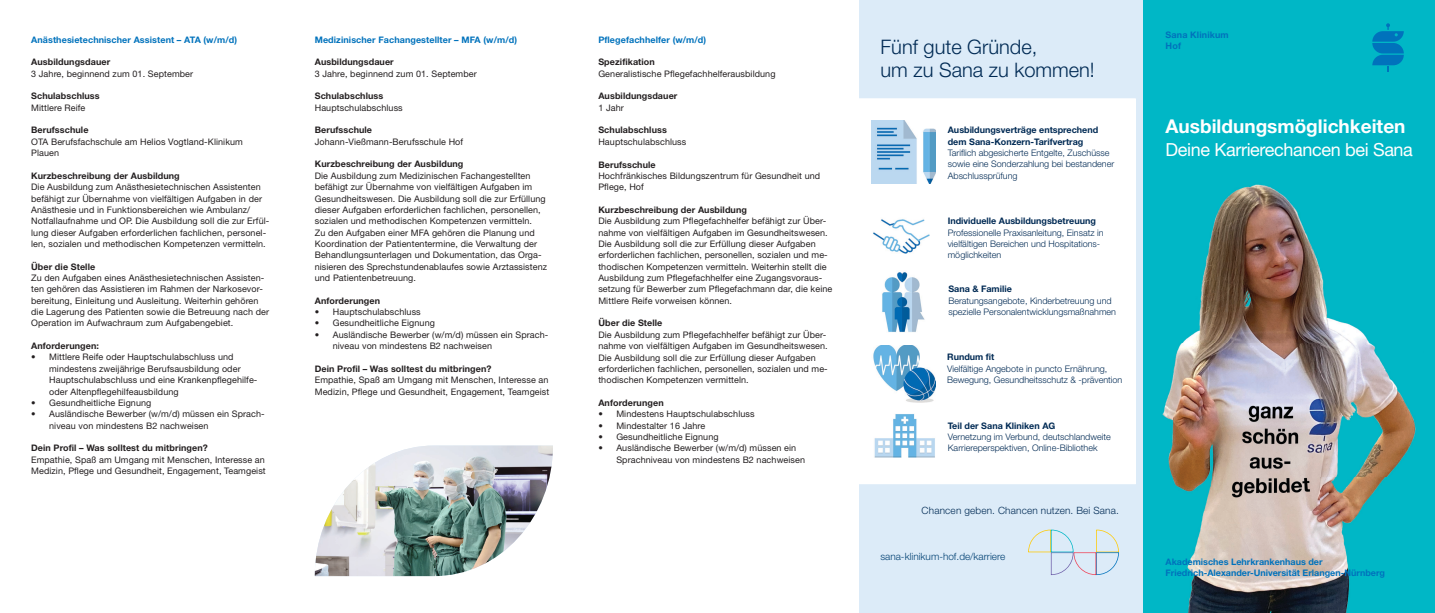
<style>
.page{position:relative;width:1435px;height:613px;background:#fff}
.page>*{position:absolute;margin:0;border:0;box-sizing:border-box;transform-origin:0 0}
.t1{font:300 20px/22.7px "Helvetica Neue LT Pro";color:#002a54}
.t2{font:700 19px "Helvetica Neue LT Pro";color:#fff}
.t3{font:18px "Helvetica Neue LT Pro";letter-spacing:-.02em;color:#fff}
.t4{font:300 10px "Helvetica Neue LT Pro";letter-spacing:.02em;color:#002a54}
.t5{font:300 10px "Helvetica Neue LT Pro";color:#004072}
.t6{font:9px/11.3px "Helvetica Neue LT Pro";letter-spacing:.01em;color:#231f20}
.t7{font:300 9px/11.3px "Helvetica Neue LT Pro";color:#002a54}
.t8{font:700 9px "Helvetica Neue LT Pro";letter-spacing:.01em;color:#231f20}
.t9{font:700 9px/11.3px "Helvetica Neue LT Pro";letter-spacing:.01em;color:#0072bc}
.t10{font:700 9px/11.3px "Helvetica Neue LT Pro";color:#002a54}
</style>
<div class="page">
<div style="left:1142px;top:0;width:292px;height:612px;background:#00b7c6"></div>
<svg style="left:1372px;top:23px;width:31px;height:49px"></svg>
<img style="left:1162px;top:184px;width:254px;height:428px">
<img style="left:315px;top:445px;width:238px;height:130px">
<div style="left:859px;top:0;width:283px;height:612px;background:#dcebf8"></div>
<div style="left:859px;top:98px;width:276px;height:386px;background:#fff"></div>
<img style="left:871px;top:121px;width:64px;height:63px">
<img style="left:871px;top:270px;width:64px;height:62px">
<img style="left:871px;top:345px;width:64px;height:58px">
<img style="left:871px;top:403px;width:64px;height:63px">
<img style="left:870px;top:202px;width:65px;height:64px">
<svg style="left:1028px;top:529px;width:90px;height:45px"></svg>
<p class="t9" style="left:31px;top:33px;width:207px">Anästhesietechnischer Assistent – ATA (w/m/d)</p>
<p class="t8" style="left:31px;top:56px;width:81px">Ausbildungsdauer</p>
<p class="t6" style="left:31px;top:67px;width:163px">3 Jahre, beginnend zum 01. September</p>
<p class="t8" style="left:31px;top:90px;width:70px">Schulabschluss</p>
<p class="t6" style="left:31px;top:101px;width:56px">Mittlere Reife</p>
<p class="t8" style="left:31px;top:124px;width:59px">Berufsschule</p>
<p class="t6" style="left:31px;top:136px;width:213px">OTA Berufsfachschule am Helios Vogtland-Klinikum<br>Plauen</p>
<p class="t8" style="left:31px;top:170px;width:150px">Kurzbeschreibung der Ausbildung</p>
<p class="t6" style="left:31px;top:181px;width:240px">Die Ausbildung zum Anästhesietechnischen Assistenten befähigt zur Übernahme von vielfältigen Aufgaben in der Anästhesie und in Funktionsbereichen wie Ambulanz/ Notfallaufnahme und OP. Die Ausbildung soll die zur Erfül&shy;lung dieser Aufgaben erforderlichen fachlichen, personel&shy;len, sozialen und methodischen Kompetenzen vermitteln.</p>
<p class="t8" style="left:31px;top:261px;width:66px">Über die Stelle</p>
<p class="t6" style="left:31px;top:272px;width:239px">Zu den Aufgaben eines Anästhesietechnischen Assisten&shy;ten gehören das Assistieren im Rahmen der Narkosevor&shy;bereitung, Einleitung und Ausleitung. Weiterhin gehören die Lagerung des Patienten sowie die Betreuung nach der Operation im Aufwachraum zum Aufgabengebiet.</p>
<p class="t8" style="left:31px;top:340px;width:69px">Anforderungen:</p>
<p class="t6" style="left:49px;top:351px;width:210px;text-indent:-18px">• Mittlere Reife oder Hauptschulabschluss und mindestens zweijährige Berufsausbildung oder Hauptschulabschluss und eine Krankenpflegehilfe&shy;oder Altenpflegehilfeausbildung</p>
<p class="t6" style="left:31px;top:396px;width:122px">• Gesundheitliche Eignung</p>
<p class="t6" style="left:49px;top:408px;width:217px;text-indent:-18px">• Ausländische Bewerber (w/m/d) müssen ein Sprach&shy;niveau von mindestens B2 nachweisen</p>
<p class="t8" style="left:31px;top:442px;width:178px">Dein Profil – Was solltest du mitbringen?</p>
<p class="t6" style="left:31px;top:453px;width:236px">Empathie, Spaß am Umgang mit Menschen, Interesse an<br>Medizin, Pflege und Gesundheit, Engagement, Teamgeist</p>
<p class="t9" style="left:315px;top:34px;width:204px">Medizinischer Fachangestellter – MFA (w/m/d)</p>
<p class="t8" style="left:315px;top:56px;width:81px">Ausbildungsdauer</p>
<p class="t6" style="left:315px;top:68px;width:163px">3 Jahre, beginnend zum 01. September</p>
<p class="t8" style="left:315px;top:90px;width:70px">Schulabschluss</p>
<p class="t6" style="left:315px;top:102px;width:89px">Hauptschulabschluss</p>
<p class="t8" style="left:315px;top:125px;width:59px">Berufsschule</p>
<p class="t6" style="left:315px;top:136px;width:150px">Johann-Vießmann-Berufsschule Hof</p>
<p class="t8" style="left:315px;top:159px;width:150px">Kurzbeschreibung der Ausbildung</p>
<p class="t6" style="left:315px;top:170px;width:234px">Die Ausbildung zum Medizinischen Fachangestellten befähigt zur Übernahme von vielfältigen Aufgaben im Gesundheitswesen. Die Ausbildung soll die zur Erfüllung dieser Aufgaben erforderlichen fachlichen, personellen, sozialen und methodischen Kompetenzen vermitteln.<br>Zu den Aufgaben einer MFA gehören die Planung und Koordination der Patiententermine, die Verwaltung der Behandlungsunterlagen und Dokumentation, das Orga&shy;nisieren des Sprechstundenablaufes sowie Arztassistenz und Patientenbetreuung.</p>
<p class="t8" style="left:315px;top:295px;width:67px">Anforderungen</p>
<p class="t6" style="left:315px;top:306px;width:107px">• Hauptschulabschluss</p>
<p class="t6" style="left:315px;top:317px;width:122px">• Gesundheitliche Eignung</p>
<p class="t6" style="left:333px;top:328px;width:217px;text-indent:-18px">• Ausländische Bewerber (w/m/d) müssen ein Sprach&shy;niveau von mindestens B2 nachweisen</p>
<p class="t8" style="left:315px;top:363px;width:178px">Dein Profil – Was solltest du mitbringen?</p>
<p class="t6" style="left:315px;top:374px;width:236px">Empathie, Spaß am Umgang mit Menschen, Interesse an<br>Medizin, Pflege und Gesundheit, Engagement, Teamgeist</p>
<p class="t9" style="left:598px;top:34px;width:109px">Pflegefachhelfer (w/m/d)</p>
<p class="t8" style="left:598px;top:57px;width:58px">Spezifikation</p>
<p class="t6" style="left:598px;top:68px;width:179px">Generalistische Pflegefachhelferausbildung</p>
<p class="t8" style="left:598px;top:91px;width:81px">Ausbildungsdauer</p>
<p class="t6" style="left:598px;top:102px;width:27px">1 Jahr</p>
<p class="t8" style="left:598px;top:125px;width:70px">Schulabschluss</p>
<p class="t6" style="left:598px;top:136px;width:89px">Hauptschulabschluss</p>
<p class="t8" style="left:598px;top:159px;width:59px">Berufsschule</p>
<p class="t6" style="left:598px;top:170px;width:223px">Hochfränkisches Bildungszentrum für Gesundheit und<br>Pflege, Hof</p>
<p class="t8" style="left:598px;top:204px;width:150px">Kurzbeschreibung der Ausbildung</p>
<p class="t6" style="left:598px;top:215px;width:235px">Die Ausbildung zum Pflegefachhelfer befähigt zur Über&shy;nahme von vielfältigen Aufgaben im Gesundheitswesen.<br>Die Ausbildung soll die zur Erfüllung dieser Aufgaben erforderlichen fachlichen, personellen, sozialen und me&shy;thodischen Kompetenzen vermitteln. Weiterhin stellt die Ausbildung zum Pflegefachhelfer eine Zugangsvoraus&shy;setzung für Bewerber zum Pflegefachmann dar, die keine Mittlere Reife vorweisen können.</p>
<p class="t8" style="left:598px;top:317px;width:66px">Über die Stelle</p>
<p class="t6" style="left:598px;top:328px;width:231px">Die Ausbildung zum Pflegefachhelfer befähigt zur Über&shy;nahme von vielfältigen Aufgaben im Gesundheitswesen.<br>Die Ausbildung soll die zur Erfüllung dieser Aufgaben erforderlichen fachlichen, personellen, sozialen und me&shy;thodischen Kompetenzen vermitteln.</p>
<p class="t8" style="left:598px;top:397px;width:67px">Anforderungen</p>
<p class="t6" style="left:598px;top:408px;width:158px">• Mindestens Hauptschulabschluss</p>
<p class="t6" style="left:598px;top:419px;width:108px">• Mindestalter 16 Jahre</p>
<p class="t6" style="left:598px;top:430px;width:122px">• Gesundheitliche Eignung</p>
<p class="t6" style="left:616px;top:442px;width:190px;text-indent:-18px">• Ausländische Bewerber (w/m/d) müssen ein<br>Sprachniveau von mindestens B2 nachweisen</p>
<h1 class="t1" style="left:880px;top:35px;width:216px">Fünf gute Gründe,<br>um zu Sana zu kommen!</h1>
<p class="t10" style="left:947px;top:124px;width:152px">Ausbildungsverträge entsprechend dem Sana-Konzern-Tarifvertrag</p>
<p class="t7" style="left:947px;top:147px;width:168px">Tariflich abgesicherte Entgelte, Zuschüsse sowie eine Sonderzahlung bei bestandener<br>Abschlussprüfung</p>
<p class="t10" style="left:947px;top:215px;width:149px">Individuelle Ausbildungsbetreuung</p>
<p class="t7" style="left:947px;top:226px;width:157px">Professionelle Praxisanleitung, Einsatz in vielfältigen Bereichen und Hospitations&shy;möglichkeiten</p>
<p class="t10" style="left:948px;top:283px;width:65px">Sana &amp; Familie</p>
<p class="t7" style="left:948px;top:294px;width:169px">Beratungsangebote, Kinderbetreuung und spezielle Personalentwicklungsmaßnahmen</p>
<p class="t10" style="left:947px;top:351px;width:49px">Rundum fit</p>
<p class="t7" style="left:947px;top:362px;width:177px">Vielfältige Angebote in puncto Ernährung,<br>Bewegung, Gesundheitsschutz &amp; -prävention</p>
<p class="t10" style="left:947px;top:419px;width:109px">Teil der Sana Kliniken AG</p>
<p class="t7" style="left:947px;top:430px;width:164px">Vernetzung im Verbund, deutschlandweite<br>Karriereperspektiven, Online-Bibliothek</p>
<p class="t4" style="left:921px;top:504px;width:199px">Chancen geben. Chancen nutzen. Bei Sana.</p>
<p class="t5" style="left:880px;top:549px;width:126px">sana-klinikum-hof.de/karriere</p>
<p class="t9" style="left:1165px;top:29px;width:65px">Sana Klinikum<br>Hof</p>
<h2 class="t2" style="left:1165px;top:115px;width:241px">Ausbildungsmöglichkeiten</h2>
<h3 class="t3" style="left:1165px;top:138px;width:249px">Deine Karrierechancen bei Sana</h3>
<p class="t9" style="left:1165px;top:555px;width:221px">Akademisches Lehrkrankenhaus der<br>Friedrich-Alexander-Universität Erlangen-Nürnberg</p>
</div>
